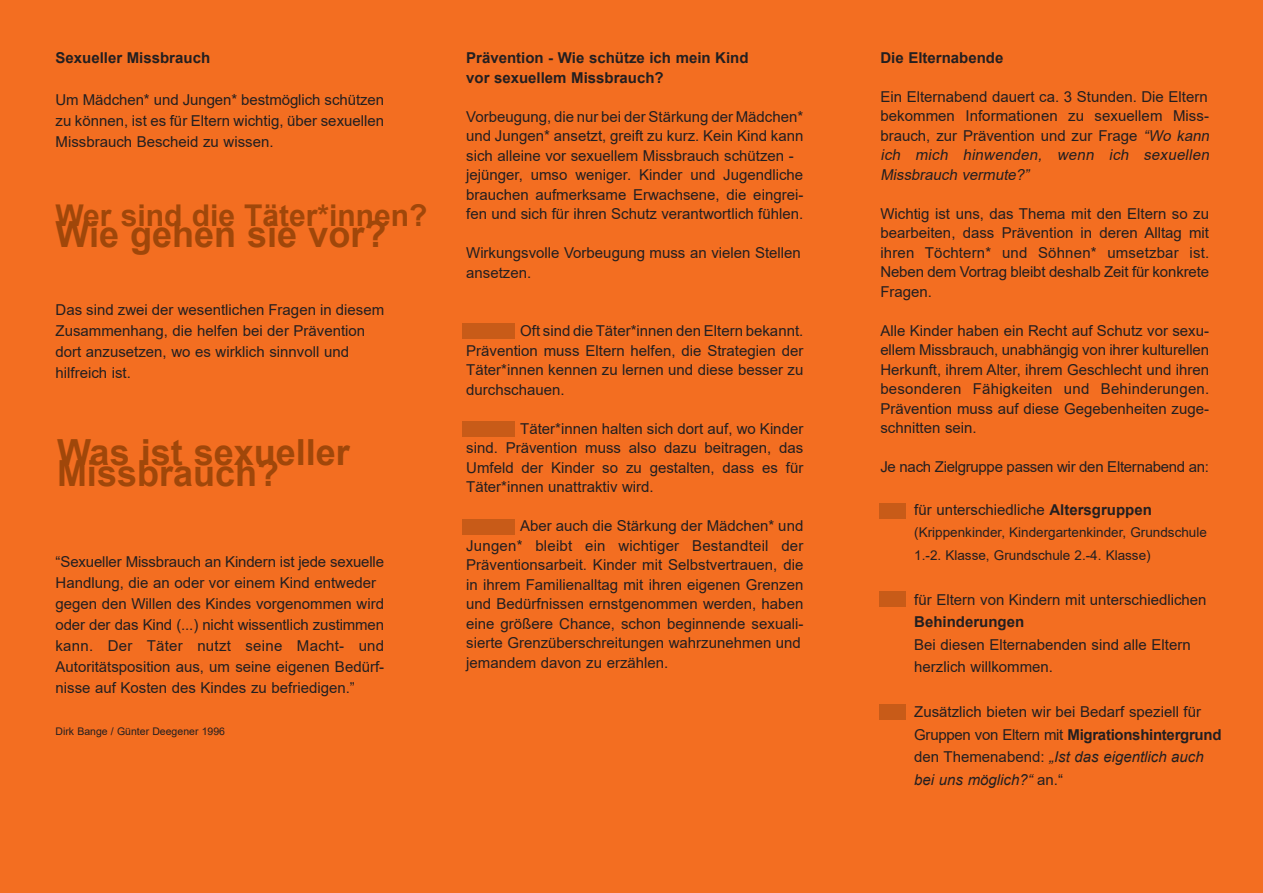
<style>
.page{position:relative;width:1263px;height:893px;background:#f36e21}
.page>*{position:absolute;margin:0;border:0;box-sizing:border-box;transform-origin:0 0}
.t1{font:700 36px "Arial";color:#a0470a}
.t2{font:700 30px "Arial";color:#a0470a}
.t3{font:15px/19.5px "Arial";color:#231f20}
.t4{font:700 15px/19.5px "Arial";color:#231f20}
.t5{font:15px "Arial";letter-spacing:-.02em;color:#231f20}
.t6{font:13.5px/22.5px "Arial";color:#231f20}
.t7{font:10.5px "Arial";color:#231f20}
.s1{font-style:italic}
.s2{font-weight:700}
</style>
<div class="page">
<div style="left:462px;top:323px;width:53px;height:15px;background:#c85b18"></div>
<div style="left:462px;top:421px;width:53px;height:16px;background:#c85b18"></div>
<div style="left:462px;top:520px;width:53px;height:15px;background:#c85b18"></div>
<div style="left:879px;top:504px;width:26px;height:15px;background:#c85b18"></div>
<div style="left:879px;top:592px;width:26px;height:15px;background:#c85b18"></div>
<div style="left:879px;top:705px;width:26px;height:15px;background:#c85b18"></div>
<p class="t4" style="left:56px;top:48px;width:156px">Sexueller Missbrauch</p>
<p class="t3" style="left:56px;top:89px;width:330px;line-height:21px;text-align:justify">Um Mädchen* und Jungen* bestmöglich schützen zu können, ist es für Eltern wichtig, über sexuellen Missbrauch Bescheid zu wissen.</p>
<h2 class="t2" style="left:56px;top:194px;width:374px">Wer sind die Täter*innen?</h2>
<h1 class="t1" style="left:56px;top:209px;width:332px">Wie gehen sie vor?</h1>
<p class="t3" style="left:56px;top:299px;width:330px;line-height:21px">Das sind zwei der wesentlichen Fragen in diesem Zusammenhang, die helfen bei der Prävention dort anzusetzen, wo es wirklich sinnvoll und hilfreich ist.</p>
<h1 class="t1" style="left:57px;top:427px;width:294px">Was ist sexueller</h1>
<h1 class="t1" style="left:57px;top:448px;width:224px">Missbrauch?</h1>
<p class="t3" style="left:56px;top:551px;width:330px;line-height:21px">“Sexueller Missbrauch an Kindern ist jede sexuelle Handlung, die an oder vor einem Kind entweder gegen den Willen des Kindes vorgenommen wird oder der das Kind (...) nicht wissentlich zustimmen kann. Der Täter nutzt seine Macht- und Autoritätsposition aus, um seine eigenen Bedürf&shy;nisse auf Kosten des Kindes zu befriedigen.”</p>
<p class="t7" style="left:56px;top:724px;width:171px">Dirk Bange / Günter Deegener 1996</p>
<p class="t4" style="left:466px;top:48px;width:284px">Prävention - Wie schütze ich mein Kind vor sexuellem Missbrauch?</p>
<p class="t3" style="left:466px;top:107px;width:339px">Vorbeugung, die nur bei der Stärkung der Mädchen* und Jungen* ansetzt, greift zu kurz. Kein Kind kann sich alleine vor sexuellem Missbrauch schützen - jejünger, umso weniger. Kinder und Jugendliche brauchen aufmerksame Erwachsene, die eingrei&shy;fen und sich für ihren Schutz verantwortlich fühlen.</p>
<p class="t3" style="left:466px;top:243px;width:336px">Wirkungsvolle Vorbeugung muss an vielen Stellen ansetzen.</p>
<p class="t3" style="left:466px;top:321px;width:339px;text-align:justify;text-indent:54px">Oft sind die Täter*innen den Eltern bekannt.<br>Prävention muss Eltern helfen, die Strategien der Täter*innen kennen zu lernen und diese besser zu durchschauen.</p>
<p class="t3" style="left:466px;top:419px;width:339px;text-align:justify;text-indent:54px">Täter*innen halten sich dort auf, wo Kinder sind. Prävention muss also dazu beitragen, das Umfeld der Kinder so zu gestalten, dass es für Täter*innen unattraktiv wird.</p>
<p class="t3" style="left:466px;top:516px;width:339px;text-indent:54px">Aber auch die Stärkung der Mädchen* und Jungen* bleibt ein wichtiger Bestandteil der Präventionsarbeit. Kinder mit Selbstvertrauen, die in ihrem Familienalltag mit ihren eigenen Grenzen und Bedürfnissen ernstgenommen werden, haben eine größere Chance, schon beginnende sexuali&shy;sierte Grenzüberschreitungen wahrzunehmen und jemandem davon zu erzählen.</p>
<p class="t4" style="left:880px;top:48px;width:124px">Die Elternabende</p>
<p class="t3" style="left:880px;top:87px;width:334px">Ein Elternabend dauert ca. 3 Stunden. Die Eltern bekommen Informationen zu sexuellem Miss&shy;brauch, zur Prävention und zur Frage <span class="s1">“Wo kann ich mich hinwenden, wenn ich sexuellen Missbrauch vermute?”</span></p>
<p class="t3" style="left:880px;top:204px;width:330px;text-align:justify">Wichtig ist uns, das Thema mit den Eltern so zu bearbeiten, dass Prävention in deren Alltag mit ihren Töchtern* und Söhnen* umsetzbar ist.<br>Neben dem Vortrag bleibt deshalb Zeit für konkrete Fragen.</p>
<p class="t3" style="left:880px;top:321px;width:330px;text-align:justify">Alle Kinder haben ein Recht auf Schutz vor sexu&shy;ellem Missbrauch, unabhängig von ihrer kulturellen Herkunft, ihrem Alter, ihrem Geschlecht und ihren besonderen Fähigkeiten und Behinderungen.<br>Prävention muss auf diese Gegebenheiten zuge&shy;schnitten sein.</p>
<p class="t5" style="left:880px;top:457px;width:330px">Je nach Zielgruppe passen wir den Elternabend an:</p>
<p class="t3" style="left:914px;top:500px;width:239px">für unterschiedliche <span class="s2">Altersgruppen</span></p>
<p class="t6" style="left:914px;top:521px;width:294px">(Krippenkinder, Kindergartenkinder, Grundschule<br>1.-2. Klasse, Grundschule 2.-4. Klasse)</p>
<p class="t3" style="left:914px;top:590px;width:294px">für Eltern von Kindern mit unterschiedlichen</p>
<p class="t4" style="left:914px;top:612px;width:112px">Behinderungen</p>
<p class="t3" style="left:914px;top:633px;width:278px;line-height:22.5px">Bei diesen Elternabenden sind alle Eltern herzlich willkommen.</p>
<p class="t3" style="left:914px;top:701px;width:309px;line-height:22.5px">Zusätzlich bieten wir bei Bedarf speziell für Gruppen von Eltern mit <span class="s2">Migrationshintergrund </span>den Themenabend: <span class="s1">„Ist das eigentlich auch bei uns möglich?“</span> an.“</p>
</div>
